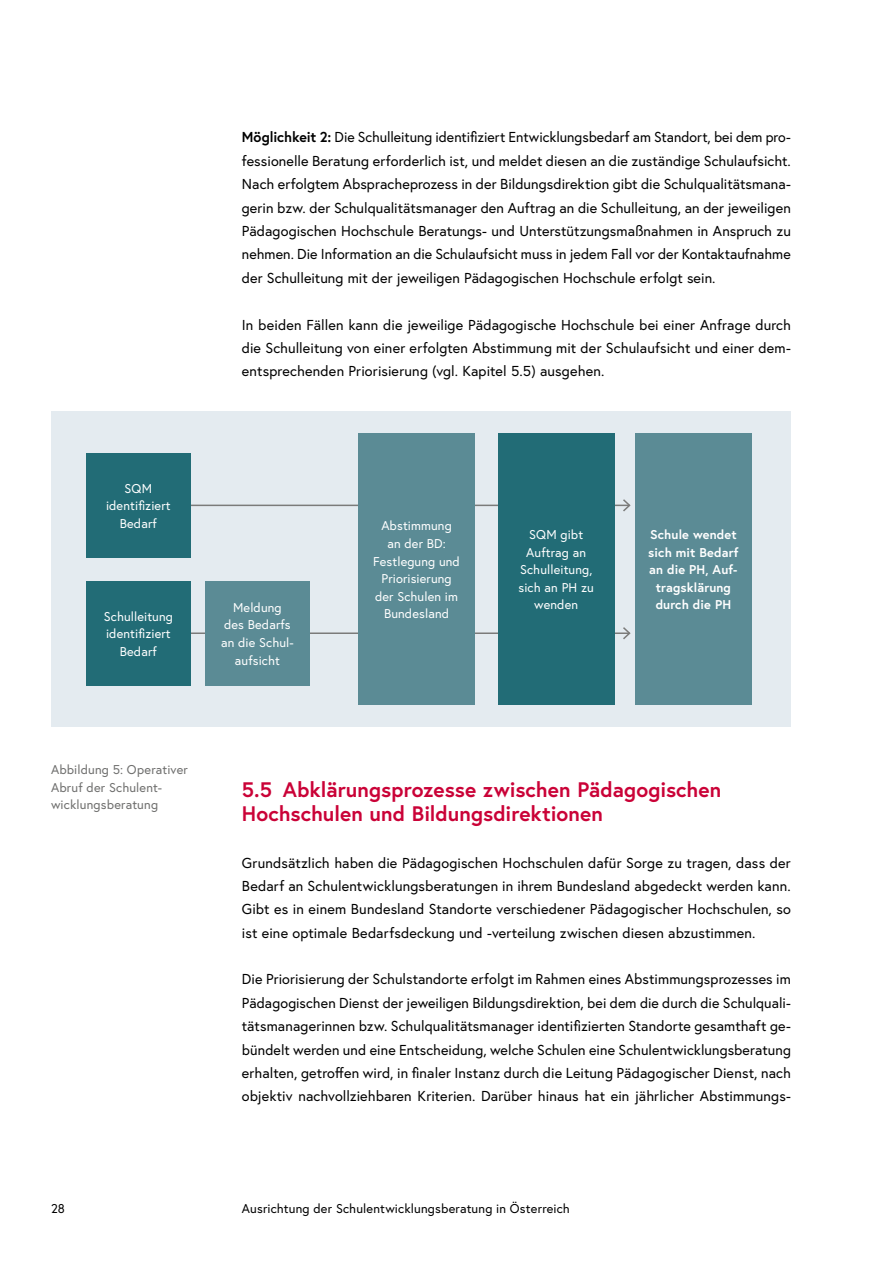
<style>
.page{position:relative;width:893px;height:1263px;background:#fff}
.page>*{position:absolute;margin:0;border:0;box-sizing:border-box;transform-origin:0 0}
.t1{font:700 21px/23.4px "Europa Austria";color:#ca0237}
.p_Abstand_danach{font:14.4px/23.4px "Europa Austria";letter-spacing:.01em;color:#000;text-align:justify}
.t2{font:12.75px/17.5px "Europa Austria";letter-spacing:.01em;color:#fff;text-align:center}
.t3{font:700 12.75px/17.5px "Europa Austria";letter-spacing:.01em;color:#fff;text-align:center}
.p_Bildbeschriftung{font:12.75px/17.5px "Europa Austria";letter-spacing:.015em;color:#6f6f6e}
.t4{font:12.75px "Europa Austria";letter-spacing:.015em;color:#000}
.s1{font-weight:700}
</style>
<div class="page">
<div style="left:51px;top:411px;width:740px;height:316px;background:#e4ebf0"></div>
<hr style="left:191px;top:505px;width:438px;height:1px;background:#7b7b7a">
<svg style="left:621px;top:499px;width:10px;height:13px"></svg>
<div style="left:86px;top:453px;width:105px;height:105px;background:#226c76"></div>
<hr style="left:191px;top:632px;width:438px;height:2px;background:#7b7b7a">
<svg style="left:621px;top:627px;width:10px;height:13px"></svg>
<div style="left:86px;top:581px;width:105px;height:104px;background:#226c76"></div>
<div style="left:205px;top:581px;width:105px;height:104px;background:#5b8b95"></div>
<div style="left:635px;top:433px;width:116px;height:272px;background:#5b8b95"></div>
<div style="left:498px;top:433px;width:116px;height:272px;background:#226c76"></div>
<div style="left:358px;top:433px;width:117px;height:272px;background:#5b8b95"></div>
<p class="p_Abstand_danach" style="left:242px;top:125px;width:551px"><span class="s1">Möglichkeit 2:</span> Die Schulleitung identifiziert Entwicklungsbedarf am Standort, bei dem pro&shy;fessionelle Beratung erforderlich ist, und meldet diesen an die zuständige Schulaufsicht.<br>Nach erfolgtem Abspracheprozess in der Bildungsdirektion gibt die Schulqualitätsmana&shy;gerin bzw. der Schulqualitätsmanager den Auftrag an die Schulleitung, an der jeweiligen Pädagogischen Hochschule Beratungs- und Unterstützungsmaßnahmen in Anspruch zu nehmen. Die Information an die Schulaufsicht muss in jedem Fall vor der Kontaktaufnahme der Schulleitung mit der jeweiligen Pädagogischen Hochschule erfolgt sein.</p>
<p class="p_Abstand_danach" style="left:242px;top:313px;width:551px">In beiden Fällen kann die jeweilige Pädagogische Hochschule bei einer Anfrage durch die Schulleitung von einer erfolgten Abstimmung mit der Schulaufsicht und einer dem&shy;entsprechenden Priorisierung (vgl. Kapitel 5.5) ausgehen.</p>
<p class="t2" style="left:106px;top:479px;width:66px">SQM identifiziert<br>Bedarf</p>
<p class="t2" style="left:104px;top:607px;width:71px">Schulleitung identifiziert<br>Bedarf</p>
<p class="t2" style="left:221px;top:598px;width:74px">Meldung<br>des Bedarfs an die Schul&shy;aufsicht</p>
<p class="t2" style="left:373px;top:517px;width:88px">Abstimmung an der BD:<br>Festlegung und<br>Priorisierung der Schulen im<br>Bundesland</p>
<p class="t2" style="left:518px;top:526px;width:77px">SQM gibt<br>Auftrag an<br>Schulleitung, sich an PH zu wenden</p>
<p class="t3" style="left:648px;top:526px;width:92px">Schule wendet sich mit Bedarf an die PH, Auf&shy;tragsklärung durch die PH</p>
<p class="p_Bildbeschriftung" style="left:51px;top:760px;width:138px">Abbildung 5: Operativer<br>Abruf der Schulent&shy;wicklungsberatung</p>
<h2 class="t1" style="left:242px;top:778px;width:481px">5.5 Abklärungsprozesse zwischen Pädagogischen<br>Hochschulen und Bildungsdirektionen</h2>
<p class="p_Abstand_danach" style="left:242px;top:850px;width:551px">Grundsätzlich haben die Pädagogischen Hochschulen dafür Sorge zu tragen, dass der Bedarf an Schulentwicklungsberatungen in ihrem Bundesland abgedeckt werden kann.<br>Gibt es in einem Bundesland Standorte verschiedener Pädagogischer Hochschulen, so ist eine optimale Bedarfsdeckung und -verteilung zwischen diesen abzustimmen.</p>
<p class="p_Abstand_danach" style="left:242px;top:967px;width:551px">Die Priorisierung der Schulstandorte erfolgt im Rahmen eines Abstimmungsprozesses im Pädagogischen Dienst der jeweiligen Bildungsdirektion, bei dem die durch die Schulquali&shy;tätsmanagerinnen bzw. Schulqualitätsmanager identifizierten Standorte gesamthaft ge&shy;bündelt werden und eine Entscheidung, welche Schulen eine Schulentwicklungsberatung erhalten, getroffen wird, in finaler Instanz durch die Leitung Pädagogischer Dienst, nach objektiv nachvollziehbaren Kriterien. Darüber hinaus hat ein jährlicher Abstimmungs-</p>
<p class="t4" style="left:51px;top:1200px;width:15px">28</p>
<p class="t4" style="left:242px;top:1200px;width:329px">Ausrichtung der Schulentwicklungsberatung in Österreich</p>
</div>
